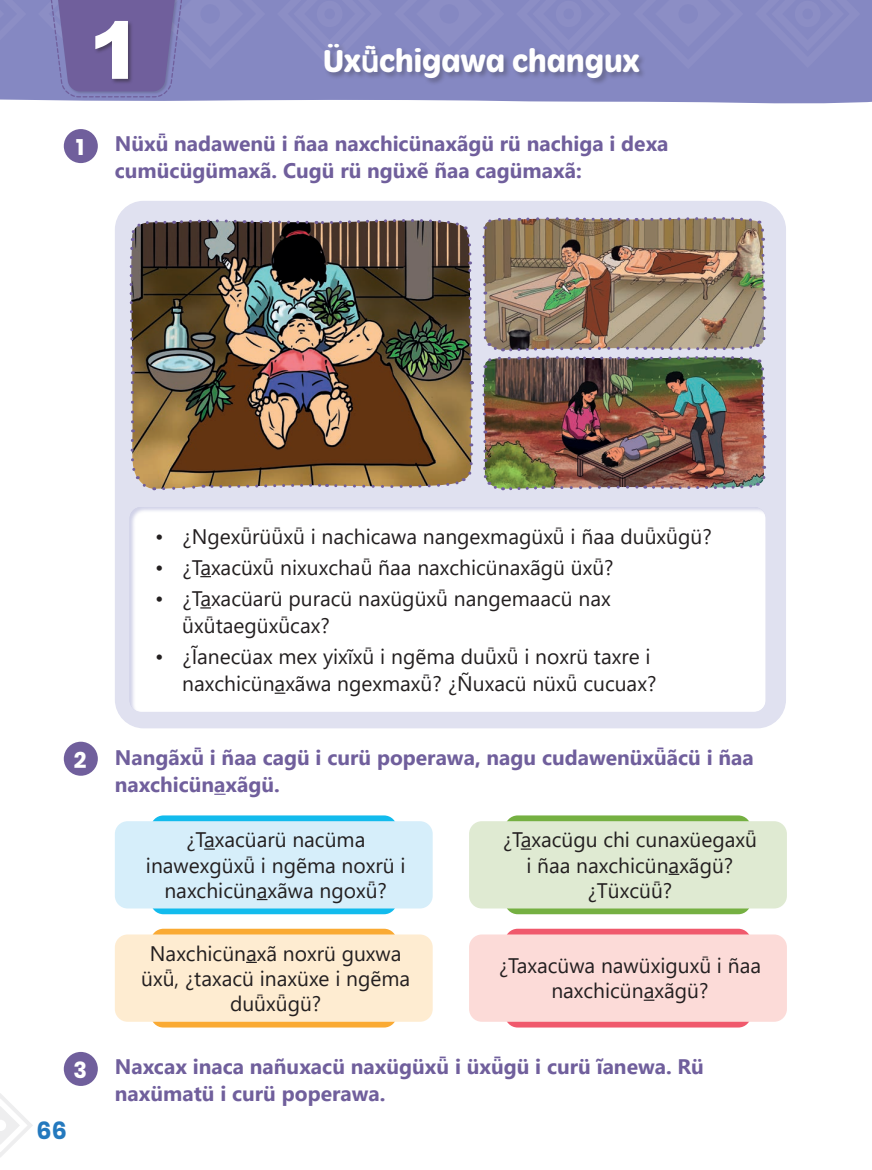
<style>
.page{position:relative;width:872px;height:1170px;background:#fff}
.page>*{position:absolute;margin:0;border:0;box-sizing:border-box;transform-origin:0 0}
.t1{font:900 79.5px "Arial";color:#fff}
.Entrada_aprendo{font:700 33px "Mithella";color:#fff}
.t2{font:700 24px "Poppins";color:#2479be}
.numeros{font:700 22.5px "Poppins";color:#fff}
.t3{font:21px/25.2px "Segoe UI";color:#231f20;text-align:center}
.paráfos{font:700 21px/27px "Segoe UI";color:#705f9c}
.s1{font-family:"Avian";font-size:30px}
</style>
<div class="page">
<svg style="left:0;top:1093px;width:33px;height:64px"></svg>
<div style="left:64px;top:129px;width:34px;height:34px;background:#705f9c;border-radius:50%"></div>
<div style="left:64px;top:741px;width:34px;height:34px;background:#705f9c;border-radius:50%"></div>
<div style="left:64px;top:1051px;width:34px;height:34px;background:#705f9c;border-radius:50%"></div>
<svg style="left:214px;top:793px;width:12px;height:1px"></svg>
<div style="left:115px;top:201px;width:671px;height:527px;background:#e0e1f0;border-radius:29px"></div>
<img style="left:129px;top:219px;width:345px;height:272px">
<img style="left:482px;top:217px;width:285px;height:274px">
<div style="left:129px;top:505px;width:639px;height:207px;background:#fff"></div>
<div style="left:151px;top:815px;width:246px;height:99px;background:#12bbed;border-radius:13px"></div>
<div style="left:115px;top:821px;width:318px;height:87px;background:#d6eefa;border-radius:13px"></div>
<div style="left:505px;top:815px;width:246px;height:99px;background:#75b042;border-radius:13px"></div>
<div style="left:469px;top:821px;width:318px;height:87px;background:#dfead2;border-radius:13px"></div>
<svg style="left:257px;top:898px;width:10px;height:2px"></svg>
<div style="left:151px;top:928px;width:246px;height:99px;background:#faaa33;border-radius:13px"></div>
<div style="left:115px;top:934px;width:318px;height:87px;background:#feecd1;border-radius:13px"></div>
<div style="left:505px;top:928px;width:246px;height:99px;background:#f0596c;border-radius:13px"></div>
<div style="left:469px;top:934px;width:318px;height:87px;background:#fcdbd8;border-radius:13px"></div>
<svg style="left:0;top:0;width:872px;height:104px;background:#9294c8"></svg>
<div style="left:633px;top:0;width:110px;height:69px;background:#8588c2"></div>
<div style="left:755px;top:0;width:105px;height:68px;background:#8588c2"></div>
<div style="left:394px;top:0;width:110px;height:42px;background:#878ac3"></div>
<div style="left:516px;top:0;width:105px;height:42px;background:#898bc3"></div>
<div style="left:277px;top:0;width:105px;height:68px;background:#8588c2"></div>
<div style="left:0;top:0;width:26px;height:69px;background:#8588c2"></div>
<div style="left:323px;top:42px;width:323px;height:44px;background:#231f20;opacity:.3"></div>
<svg style="left:38px;top:0;width:227px;height:98px;background:#7d79b3"></svg>
<div style="left:94px;top:20px;width:40px;height:64px;background:#231f20;opacity:.48"></div>
<p class="t1" style="left:89px;top:-7px;width:55px">1</p>
<p class="Entrada_aprendo" style="left:323px;top:42px;width:318px">Üx<span class="s1">ħ</span>chigawa changux</p>
<p class="numeros" style="left:76px;top:134px;width:10px">1</p>
<p class="paráfos" style="left:115px;top:128px;width:555px">Nüxǖ nadawenü i ñaa naxchicünaxãgü rü nachiga i dexa cumücügümaxã. Cugü rü ngüxẽ ñaa cagümaxã:</p>
<p class="numeros" style="left:74px;top:746px;width:14px">2</p>
<p class="numeros" style="left:73px;top:1056px;width:15px">3</p>
<p class="t2" style="left:37px;top:1116px;width:32px">66</p>
<p class="t3" style="left:155px;top:521px;width:558px">• ¿Ngexǖrüǖxǖ i nachicawa nangexmagüxǖ i ñaa duǖxǖgü?</p>
<p class="t3" style="left:155px;top:553px;width:460px">• ¿Taxacüxǖ nixuxchaǖ ñaa naxchicünaxãgü üxǖ?</p>
<p class="t3" style="left:182px;top:583px;width:430px;line-height:27px;text-align:left;text-indent:-27px">• ¿Taxacüarü puracü naxügüxǖ nangemaacü nax ǖxǖtaegüxǖcax?</p>
<p class="t3" style="left:155px;top:641px;width:502px;line-height:27px;text-align:right">• ¿Ĩanecüax mex yixĩxǖ i ngẽma duǖxǖ i noxrü taxre i naxchicünaxãwa ngexmaxǖ? ¿Ñuxacü nüxǖ cucuax?</p>
<p class="paráfos" style="left:115px;top:742px;width:640px">Nangãxǖ i ñaa cagü i curü poperawa, nagu cudawenüxǖãcü i ñaa naxchicünaxãgü.</p>
<p class="t3" style="left:146px;top:825px;width:261px">¿Taxacüarü nacüma inawexgüxǖ i ngẽma noxrü i naxchicünaxãwa ngoxǖ?</p>
<p class="t3" style="left:502px;top:825px;width:256px">¿Taxacügu chi cunaxüegaxǖ i ñaa naxchicünaxãgü? ¿Tüxcüǖ?</p>
<p class="t3" style="left:141px;top:938px;width:271px">Naxchicünaxã noxrü guxwa üxǖ, ¿taxacü inaxüxe i ngẽma duǖxǖgü?</p>
<p class="t3" style="left:499px;top:951px;width:264px">¿Taxacüwa nawüxiguxǖ i ñaa naxchicünaxãgü?</p>
<p class="paráfos" style="left:115px;top:1050px;width:590px">Naxcax inaca nañuxacü naxügüxǖ i üxǖgü i curü ĩanewa. Rü naxümatü i curü poperawa.</p>
</div>
